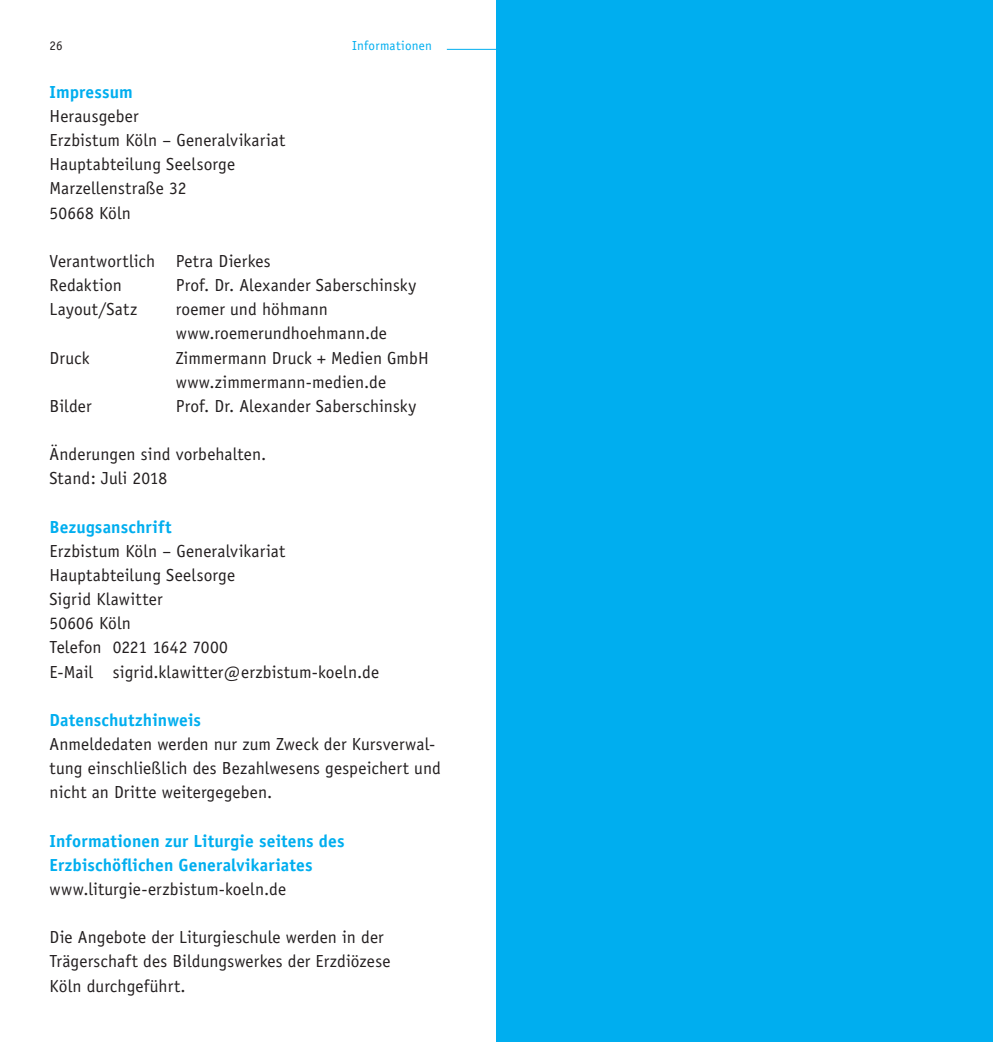
<style>
.page{position:relative;width:993px;height:1042px;background:#fff}
.page>*{position:absolute;margin:0;border:0;box-sizing:border-box;transform-origin:0 0}
.Innen_Copy{font:17.5px/24.2px "Officina Sans";letter-spacing:.005em;color:#231f20}
.Innen_Subline_Liturg{font:700 17.5px/24.2px "Officina Sans";letter-spacing:.01em;color:#00aeef}
.Innen_Copy-2{font:700 17.5px "Officina Sans";letter-spacing:.01em;color:#00aeef}
.Innen_Rubrik{font:13.12px "Officina Sans";letter-spacing:.015em;color:#00aeef}
.Innen_Rubrik-2{font:13.12px "Officina Sans";color:#231f20}
</style>
<div class="page">
<hr style="left:446px;top:49px;width:65px;height:1px;background:#00aeef">
<div style="left:496px;top:0;width:496px;height:1042px;background:#00aeef"></div>
<p class="Innen_Rubrik" style="left:352px;top:37px;width:81px">Informationen</p>
<p class="Innen_Rubrik-2" style="left:50px;top:37px;width:15px">26</p>
<p class="Innen_Subline_Liturg" style="left:50px;top:80px;width:85px">Impressum</p>
<p class="Innen_Copy" style="left:50px;top:104px;width:90px">Herausgeber</p>
<p class="Innen_Copy" style="left:50px;top:128px;width:237px">Erzbistum Köln – Generalvikariat</p>
<p class="Innen_Copy" style="left:50px;top:152px;width:187px">Hauptabteilung Seelsorge</p>
<p class="Innen_Copy" style="left:50px;top:176px;width:138px">Marzellenstraße 32</p>
<p class="Innen_Copy" style="left:50px;top:201px;width:83px">50668 Köln</p>
<p class="Innen_Copy" style="left:50px;top:249px;width:222px">Verantwortlich Petra Dierkes</p>
<p class="Innen_Copy" style="left:50px;top:273px;width:74px">Redaktion</p>
<p class="Innen_Copy" style="left:176px;top:273px;width:242px">Prof. Dr. Alexander Saberschinsky</p>
<p class="Innen_Copy" style="left:50px;top:297px;width:89px">Layout/Satz</p>
<p class="Innen_Copy" style="left:176px;top:297px;width:154px">roemer und höhmann</p>
<p class="Innen_Copy" style="left:176px;top:321px;width:213px">www.roemerundhoehmann.de</p>
<p class="Innen_Copy" style="left:50px;top:345px;width:41px">Druck</p>
<p class="Innen_Copy" style="left:176px;top:345px;width:254px">Zimmermann Druck + Medien GmbH www.zimmermann-medien.de</p>
<p class="Innen_Copy" style="left:50px;top:394px;width:43px">Bilder</p>
<p class="Innen_Copy" style="left:176px;top:394px;width:242px">Prof. Dr. Alexander Saberschinsky</p>
<p class="Innen_Copy" style="left:50px;top:442px;width:218px">Änderungen sind vorbehalten.</p>
<p class="Innen_Copy" style="left:50px;top:466px;width:119px">Stand: Juli 2018</p>
<p class="Innen_Subline_Liturg" style="left:50px;top:514px;width:123px">Bezugsanschrift</p>
<p class="Innen_Copy" style="left:50px;top:539px;width:237px">Erzbistum Köln – Generalvikariat</p>
<p class="Innen_Copy" style="left:50px;top:563px;width:187px">Hauptabteilung Seelsorge</p>
<p class="Innen_Copy" style="left:50px;top:587px;width:114px">Sigrid Klawitter</p>
<p class="Innen_Copy" style="left:50px;top:611px;width:83px">50606 Köln</p>
<p class="Innen_Copy" style="left:50px;top:635px;width:180px">Telefon 0221 1642 7000</p>
<p class="Innen_Copy" style="left:50px;top:659px;width:331px">E-Mail sigrid.klawitter@erzbistum-koeln.de</p>
<p class="Innen_Copy-2" style="left:50px;top:709px;width:153px">Datenschutzhinweis</p>
<p class="Innen_Copy" style="left:50px;top:732px;width:392px">Anmeldedaten werden nur zum Zweck der Kursverwal&shy;tung einschließlich des Bezahlwesens gespeichert und nicht an Dritte weitergegeben.</p>
<p class="Innen_Subline_Liturg" style="left:50px;top:828px;width:296px">Informationen zur Liturgie seitens des<br>Erzbischöflichen Generalvikariates</p>
<p class="Innen_Copy" style="left:50px;top:877px;width:238px">www.liturgie-erzbistum-koeln.de</p>
<p class="Innen_Copy" style="left:50px;top:925px;width:342px">Die Angebote der Liturgieschule werden in der<br>Trägerschaft des Bildungswerkes der Erzdiözese<br>Köln durchgeführt.</p>
</div>
